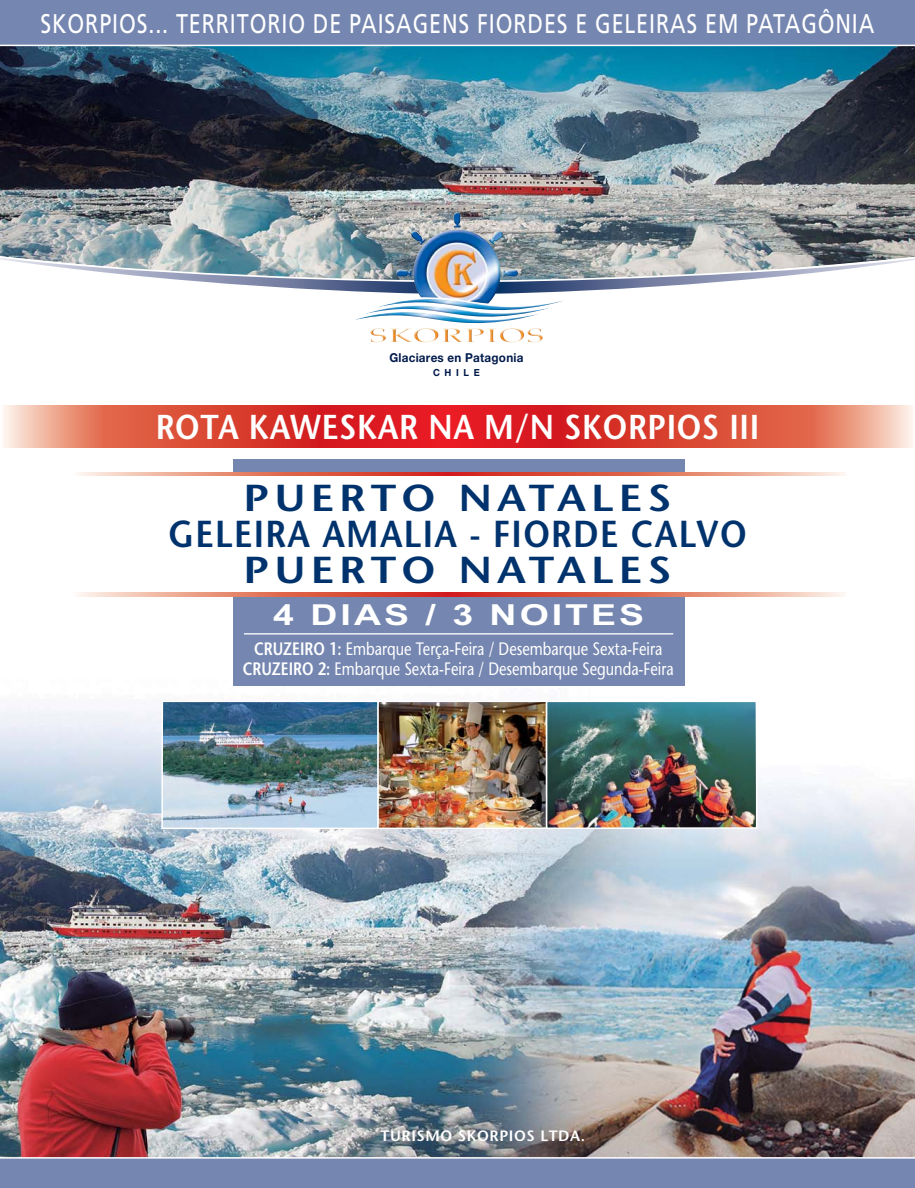
<style>
.page{position:relative;width:915px;height:1188px;background:#fff}
.page>*{position:absolute;margin:0;border:0;box-sizing:border-box;transform-origin:0 0}
.t1{font:600 37.5px/36px "Stone Sans Std";letter-spacing:.065em;color:#00336d;text-align:center;scale:1.15 1}
.t2{font:600 34.5px "Stone Sans Std";letter-spacing:.02em;color:#fff;scale:.9 1}
.t3{font:28.95px "Arial Bold MS";letter-spacing:.08em;color:#fff;scale:1.29 1}
.t4{font:27px "Frutiger";letter-spacing:.04em;color:#fff;scale:.8 1}
.t5{font:500 18px/19.5px "Stone Sans Std";color:#fff;text-align:center;scale:.81 1}
.t6{font:600 15px "Stone Sans Std";letter-spacing:.04em;color:#fff}
.t7{font:700 12.3px "Helvetica Neue LT Std";letter-spacing:.02em;color:#001a4b;scale:.95 1}
.t8{font:700 9.75px "Helvetica Neue LT Std";letter-spacing:.5em;color:#001a4b;scale:.95 1}
.s1{font-weight:600}
</style>
<div class="page">
<img style="left:0;top:297px;width:914px;height:860px">
<img style="left:0;top:46px;width:914px;height:204px">
<div style="left:0;top:1157px;width:914px;height:31px;background:#7586b0"></div>
<div style="left:0;top:0;width:914px;height:45px;background:#7586b0"></div>
<img style="left:0;top:250px;width:914px;height:47px">
<div style="left:233px;top:459px;width:451px;height:227px;background:#7586b0"></div>
<hr style="left:244px;top:633px;width:429px;height:2px;background:#fff">
<div style="left:33px;top:473px;width:847px;height:122px;background:#fff"></div>
<img style="left:352px;top:298px;width:212px;height:44px">
<div style="left:0;top:405px;width:61px;height:43px;background:linear-gradient(to right,#fefaf5,#eda085)"></div>
<div style="left:61px;top:405px;width:42px;height:43px;background:linear-gradient(to right,#ed9f84,#e26c4f)"></div>
<div style="left:102px;top:405px;width:217px;height:43px;background:linear-gradient(to right,#e26b4a,#d21f1c)"></div>
<div style="left:318px;top:405px;width:129px;height:43px;background:linear-gradient(to right,#d1181f,#eb1c24)"></div>
<div style="left:446px;top:405px;width:114px;height:43px;background:linear-gradient(to right,#ec1c24,#d2181f)"></div>
<div style="left:559px;top:405px;width:253px;height:43px;background:linear-gradient(to right,#d11d1b,#e26b49)"></div>
<div style="left:811px;top:405px;width:7px;height:43px;background:#e26b50"></div>
<div style="left:818px;top:405px;width:96px;height:43px;background:linear-gradient(to right,#e36e4c,#fdf2e9)"></div>
<svg style="left:72px;top:592px;width:184px;height:4px"></svg>
<hr style="left:256px;top:592px;width:25px;height:4px;background:#e06f53">
<svg style="left:281px;top:592px;width:165px;height:4px"></svg>
<svg style="left:446px;top:592px;width:192px;height:4px"></svg>
<svg style="left:638px;top:592px;width:136px;height:4px"></svg>
<svg style="left:774px;top:592px;width:73px;height:4px"></svg>
<svg style="left:72px;top:472px;width:208px;height:4px"></svg>
<svg style="left:280px;top:472px;width:108px;height:4px"></svg>
<svg style="left:388px;top:472px;width:58px;height:4px"></svg>
<svg style="left:446px;top:472px;width:192px;height:4px"></svg>
<svg style="left:638px;top:472px;width:209px;height:4px"></svg>
<img style="left:379px;top:703px;width:166px;height:124px">
<div style="left:377px;top:701px;width:170px;height:128px;border:1px solid #fff"></div>
<img style="left:545px;top:700px;width:213px;height:130px">
<img style="left:161px;top:700px;width:218px;height:130px">
<h3 class="t4" style="left:41px;top:13px;width:1043px">SKORPIOS... TERRITORIO DE PAISAGENS FIORDES E GELEIRAS EM PATAGÔNIA</h3>
<p class="t7" style="left:389px;top:353px;width:143px">Glaciares en Patagonia</p>
<p class="t8" style="left:433px;top:369px;width:51px">CHILE</p>
<h2 class="t2" style="left:156px;top:412px;width:672px">ROTA KAWESKAR NA M/N SKORPIOS III</h2>
<h1 class="t1" style="left:168px;top:483px;width:504px">PUERTO NATALES<br>GELEIRA AMALIA - FIORDE CALVO<br>PUERTO NATALES</h1>
<h3 class="t3" style="left:273px;top:604px;width:289px">4 DIAS / 3 NOITES</h3>
<p class="t5" style="left:243px;top:641px;width:533px"><span class="s1">CRUZEIRO 1:</span> Embarque Terça-Feira / Desembarque Sexta-Feira<br><span class="s1">CRUZEIRO 2:</span> Embarque Sexta-Feira / Desembarque Segunda-Feira</p>
<p class="t6" style="left:380px;top:1129px;width:206px">TURISMO SKORPIOS LTDA.</p>
</div>
